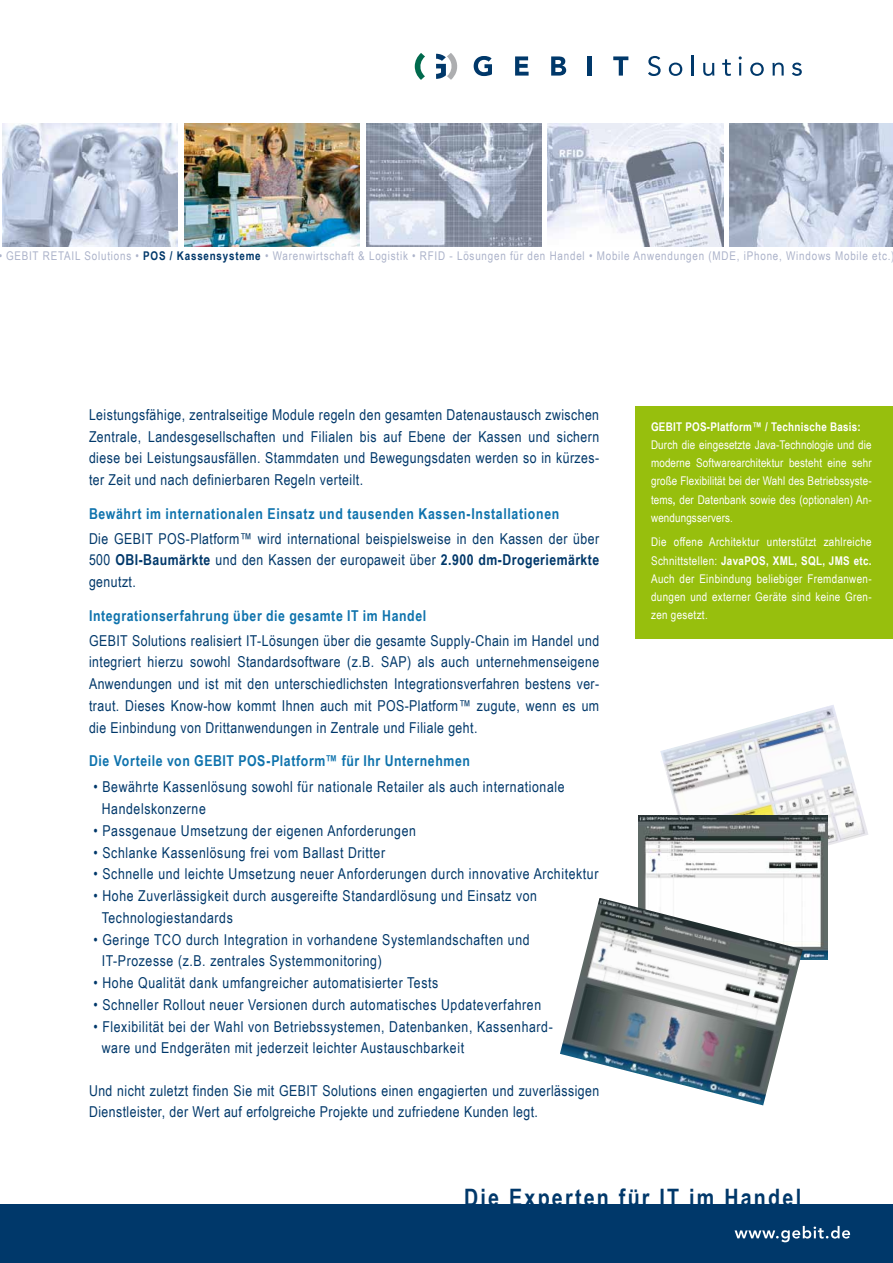
<style>
.page{position:relative;width:893px;height:1263px;background:#fff}
.page>*{position:absolute;margin:0;border:0;box-sizing:border-box;transform-origin:0 0}
.t1{font:700 24px "Arial Narrow";letter-spacing:.095em;color:#00386a}
.t2{font:15px/21.8px "Arial Narrow";letter-spacing:.04em;color:#00386a}
.t3{font:700 15px "Arial Narrow";letter-spacing:.04em;color:#0f73ad}
.t4{font:12px/18.1px "Arial Narrow";letter-spacing:.02em;color:#fff;text-align:justify}
.t5{font:12px "Arial Narrow";letter-spacing:.065em;color:#acb3ca}
.t6{font:700 12px "Arial Narrow";letter-spacing:.02em;color:#fff}
.s1{font-weight:700;color:#00386a}
.s2{font-weight:700}
</style>
<div class="page">
<img style="left:730px;top:123px;width:163px;height:123px">
<img style="left:184px;top:123px;width:175px;height:123px">
<img style="left:548px;top:123px;width:175px;height:123px">
<img style="left:366px;top:123px;width:175px;height:123px">
<img style="left:3px;top:123px;width:174px;height:123px">
<svg style="left:415px;top:53px;width:10px;height:27px"></svg>
<svg style="left:436px;top:53px;width:22px;height:27px"></svg>
<svg style="left:648px;top:56px;width:13px;height:20px"></svg>
<svg style="left:669px;top:63px;width:13px;height:13px"></svg>
<hr style="left:691px;top:55px;width:2px;height:21px;background:#00386a">
<svg style="left:703px;top:63px;width:11px;height:13px"></svg>
<svg style="left:722px;top:59px;width:9px;height:17px"></svg>
<svg style="left:739px;top:56px;width:3px;height:20px"></svg>
<svg style="left:750px;top:63px;width:14px;height:13px"></svg>
<svg style="left:772px;top:63px;width:12px;height:13px"></svg>
<svg style="left:792px;top:63px;width:10px;height:13px"></svg>
<svg style="left:474px;top:56px;width:18px;height:20px"></svg>
<svg style="left:515px;top:56px;width:14px;height:20px"></svg>
<svg style="left:551px;top:56px;width:15px;height:20px"></svg>
<hr style="left:588px;top:56px;width:4px;height:20px;background:#00386a">
<svg style="left:613px;top:56px;width:15px;height:20px"></svg>
<div style="left:635px;top:407px;width:258px;height:232px;background:#97bf0d"></div>
<img style="left:660px;top:705px;width:208px;height:176px">
<img style="left:639px;top:815px;width:188px;height:145px">
<img style="left:560px;top:898px;width:243px;height:207px">
<div style="left:0;top:1204px;width:893px;height:59px;background:#00386a"></div>
<svg style="left:735px;top:1226px;width:115px;height:16px"></svg>
<p class="t5" style="left:-2px;top:247px;width:898px">• GEBIT RETAIL Solutions • <span class="s1">POS / Kassensysteme</span> • Warenwirtschaft &amp; Logistik • RFID - Lösungen für den Handel • Mobile Anwendungen (MDE, iPhone, Windows Mobile etc.)</p>
<p class="t2" style="left:89px;top:403px;width:512px;text-align:justify">Leistungsfähige, zentralseitige Module regeln den gesamten Datenaustausch zwischen Zentrale, Landesgesellschaften und Filialen bis auf Ebene der Kassen und sichern diese bei Leistungsausfällen. Stammdaten und Bewegungsdaten werden so in kürzes&shy;ter Zeit und nach definierbaren Regeln verteilt.</p>
<p class="t3" style="left:89px;top:502px;width:472px">Bewährt im internationalen Einsatz und tausenden Kassen-Installationen</p>
<p class="t2" style="left:89px;top:527px;width:512px;text-align:justify">Die GEBIT POS-Platform™ wird international beispielsweise in den Kassen der über 500 <span class="s2">OBI-Baumärkte</span> und den Kassen der europaweit über <span class="s2">2.900 dm-Drogeriemärkte </span>genutzt.</p>
<p class="t3" style="left:89px;top:604px;width:339px">Integrationserfahrung über die gesamte IT im Handel</p>
<p class="t2" style="left:89px;top:629px;width:512px;text-align:justify">GEBIT Solutions realisiert IT-Lösungen über die gesamte Supply-Chain im Handel und integriert hierzu sowohl Standardsoftware (z.B. SAP) als auch unternehmenseigene Anwendungen und ist mit den unterschiedlichsten Integrationsverfahren bestens ver&shy;traut. Dieses Know-how kommt Ihnen auch mit POS-Platform™ zugute, wenn es um die Einbindung von Drittanwendungen in Zentrale und Filiale geht.</p>
<p class="t3" style="left:89px;top:750px;width:382px">Die Vorteile von GEBIT POS-Platform™ für Ihr Unternehmen</p>
<p class="t2" style="left:102px;top:776px;width:464px;text-indent:-8px">• Bewährte Kassenlösung sowohl für nationale Retailer als auch internationale<br>Handelskonzerne</p>
<p class="t2" style="left:94px;top:819px;width:324px">• Passgenaue Umsetzung der eigenen Anforderungen</p>
<p class="t2" style="left:94px;top:841px;width:293px">• Schlanke Kassenlösung frei vom Ballast Dritter</p>
<p class="t2" style="left:94px;top:863px;width:506px">• Schnelle und leichte Umsetzung neuer Anforderungen durch innovative Architektur</p>
<p class="t2" style="left:102px;top:884px;width:437px;text-indent:-8px">• Hohe Zuverlässigkeit durch ausgereifte Standardlösung und Einsatz von<br>Technologiestandards</p>
<p class="t2" style="left:102px;top:928px;width:429px;text-indent:-8px">• Geringe TCO durch Integration in vorhandene Systemlandschaften und<br>IT-Prozesse (z.B. zentrales Systemmonitoring)</p>
<p class="t2" style="left:94px;top:971px;width:346px">• Hohe Qualität dank umfangreicher automatisierter Tests</p>
<p class="t2" style="left:94px;top:993px;width:449px">• Schneller Rollout neuer Versionen durch automatisches Updateverfahren</p>
<p class="t2" style="left:102px;top:1015px;width:452px;text-indent:-8px">• Flexibilität bei der Wahl von Betriebssystemen, Datenbanken, Kassenhard&shy;ware und Endgeräten mit jederzeit leichter Austauschbarkeit</p>
<p class="t2" style="left:89px;top:1079px;width:512px">Und nicht zuletzt finden Sie mit GEBIT Solutions einen engagierten und zuverlässigen<br>Dienstleister, der Wert auf erfolgreiche Projekte und zufriedene Kunden legt.</p>
<p class="t6" style="left:651px;top:418px;width:211px">GEBIT POS-Platform™ / Technische Basis:</p>
<p class="t4" style="left:651px;top:435px;width:222px">Durch die eingesetzte Java-Technologie und die moderne Softwarearchitektur besteht eine sehr große Flexibilität bei der Wahl des Betriebssyste&shy;tems<span class="s2">,</span> der Datenbank sowie des (optionalen) An&shy;wendungsservers.</p>
<p class="t4" style="left:651px;top:532px;width:222px">Die offene Architektur unterstützt zahlreiche Schnittstellen: <span class="s2">JavaPOS, XML, SQL, JMS etc.<br></span>Auch der Einbindung beliebiger Fremdanwen&shy;dungen und externer Geräte sind keine Gren&shy;zen gesetzt.</p>
<h1 class="t1" style="left:464px;top:1179px;width:339px">Die Experten für IT im Handel</h1>
</div>
